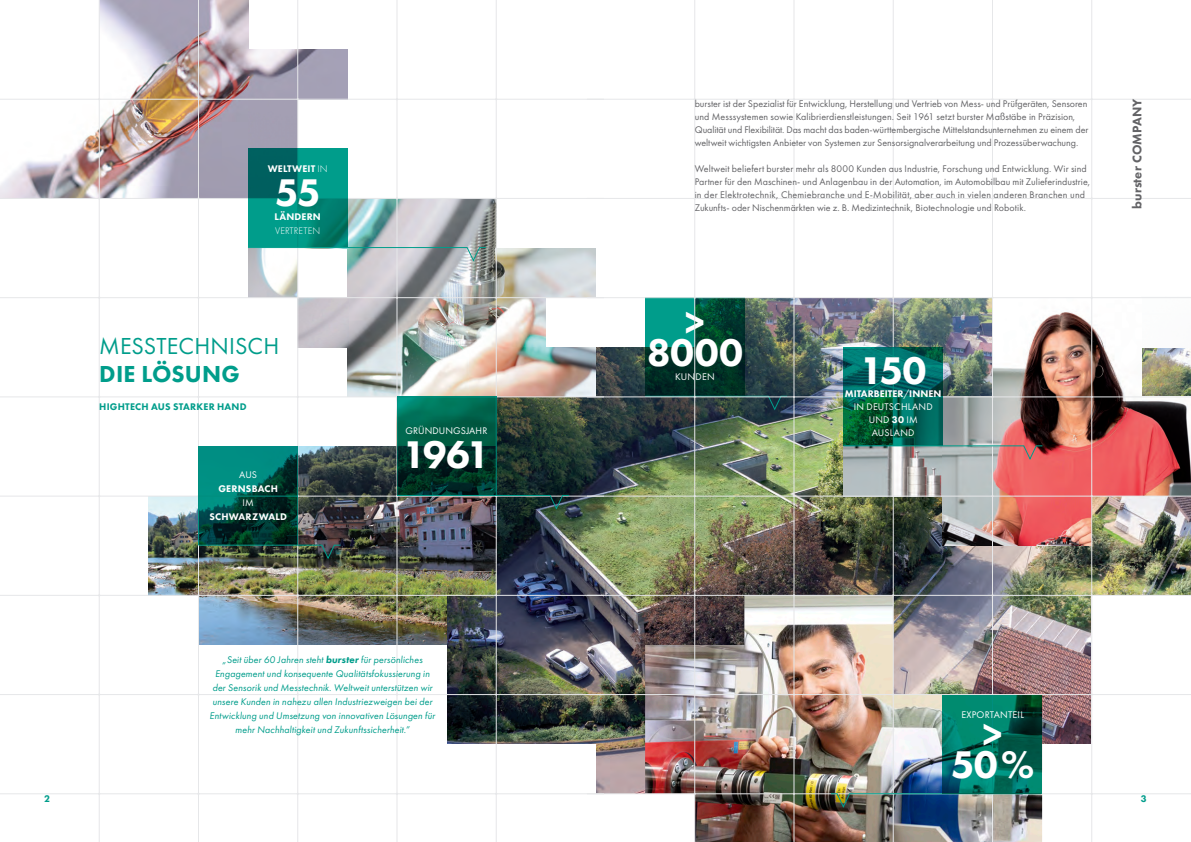
<style>
.page{position:relative;width:1191px;height:842px;background:#fff}
.page>*{position:absolute;margin:0;border:0;box-sizing:border-box;transform-origin:0 0}
.t1{font:800 40px/30px "Futura PT";letter-spacing:-.025em;color:#fff;text-align:center}
.t2{font:24px/28px "Futura PT";letter-spacing:.005em;color:#009d8b}
.t3{font:800 13px "Futura PT";letter-spacing:.005em;color:#636366}
.Copy{font:10px/13px "Futura PT";color:#636366}
.Quotes{font:italic 10px/14px "Futura PT";letter-spacing:.01em;color:#009d8b;text-align:center}
.t4{font:10px/13px "Futura PT";letter-spacing:.02em;color:#fff;text-align:center}
.t5{font:800 10px/14px "Futura PT";letter-spacing:.02em;color:#fff;text-align:center}
.Sub_Head___Heavy__13{font:800 10px "Futura PT";letter-spacing:.02em;color:#009d8b}
.t6{font:300 10px/14px "Futura PT";letter-spacing:.005em;color:#fff}
.s1{font-weight:300}
.s2{font-weight:800}
.s3{font-weight:400}
</style>
<div class="page">
<img style="left:446px;top:298px;width:745px;height:496px">
<div style="left:542px;top:232px;width:152px;height:115px;background:#fff"></div>
<div style="left:1091px;top:595px;width:100px;height:211px;background:#fff"></div>
<img style="left:843px;top:461px;width:100px;height:35px">
<img style="left:1141px;top:298px;width:50px;height:49px">
<div style="left:440px;top:744px;width:155px;height:60px;background:#fff"></div>
<div style="left:744px;top:744px;width:447px;height:68px;background:#fff"></div>
<img style="left:894px;top:398px;width:297px;height:97px">
<img style="left:497px;top:298px;width:49px;height:49px">
<svg style="left:645px;top:298px;width:99px;height:97px;background:#005142"></svg>
<img style="left:347px;top:199px;width:149px;height:148px">
<img style="left:347px;top:347px;width:248px;height:50px">
<img style="left:347px;top:199px;width:2px;height:48px">
<img style="left:248px;top:263px;width:49px;height:34px">
<img style="left:298px;top:298px;width:51px;height:49px">
<img style="left:481px;top:248px;width:114px;height:49px">
<img style="left:993px;top:298px;width:148px;height:103px">
<img style="left:943px;top:446px;width:148px;height:100px">
<img style="left:0;top:123px;width:248px;height:75px">
<img style="left:100px;top:0;width:148px;height:185px">
<img style="left:100px;top:50px;width:247px;height:49px">
<div style="left:248px;top:97px;width:49px;height:52px;background:#a39fb3"></div>
<img style="left:149px;top:497px;width:49px;height:98px">
<img style="left:298px;top:446px;width:198px;height:149px">
<img style="left:199px;top:547px;width:247px;height:98px">
<img style="left:645px;top:596px;width:397px;height:246px">
<hr style="left:0;top:99px;width:604px;height:1px;background:#e6e7e9">
<hr style="left:587px;top:99px;width:604px;height:1px;background:#e6e7e9">
<hr style="left:0;top:595px;width:604px;height:1px;background:#e6e7e9">
<hr style="left:587px;top:595px;width:604px;height:1px;background:#e6e7e9">
<hr style="left:0;top:694px;width:604px;height:1px;background:#e6e7e9">
<hr style="left:587px;top:694px;width:604px;height:1px;background:#e6e7e9">
<hr style="left:0;top:794px;width:604px;height:1px;background:#e6e7e9">
<hr style="left:587px;top:794px;width:604px;height:1px;background:#e6e7e9">
<hr style="left:0;top:496px;width:604px;height:1px;background:#e6e7e9">
<hr style="left:587px;top:496px;width:604px;height:1px;background:#e6e7e9">
<hr style="left:0;top:397px;width:604px;height:1px;background:#e6e7e9">
<hr style="left:587px;top:397px;width:604px;height:1px;background:#e6e7e9">
<hr style="left:0;top:297px;width:604px;height:1px;background:#e6e7e9">
<hr style="left:587px;top:297px;width:604px;height:1px;background:#e6e7e9">
<hr style="left:0;top:198px;width:604px;height:1px;background:#e6e7e9">
<hr style="left:587px;top:198px;width:604px;height:1px;background:#e6e7e9">
<hr style="left:99px;top:0;width:1px;height:842px;background:#e6e7e9">
<hr style="left:694px;top:0;width:1px;height:842px;background:#e6e7e9">
<hr style="left:198px;top:0;width:1px;height:842px;background:#e6e7e9">
<hr style="left:794px;top:0;width:1px;height:842px;background:#e6e7e9">
<hr style="left:297px;top:0;width:1px;height:842px;background:#e6e7e9">
<hr style="left:893px;top:0;width:1px;height:842px;background:#e6e7e9">
<hr style="left:397px;top:0;width:1px;height:842px;background:#e6e7e9">
<hr style="left:992px;top:0;width:1px;height:842px;background:#e6e7e9">
<hr style="left:496px;top:0;width:1px;height:842px;background:#e6e7e9">
<hr style="left:1091px;top:0;width:1px;height:842px;background:#e6e7e9">
<svg style="left:644px;top:395px;width:151px;height:17px;background:#374a4e"></svg>
<svg style="left:397px;top:397px;width:99px;height:97px;background:#004c3b"></svg>
<img style="left:396px;top:494px;width:174px;height:17px">
<svg style="left:198px;top:446px;width:100px;height:98px;background:#005b52"></svg>
<img style="left:197px;top:544px;width:144px;height:16px">
<img style="left:830px;top:793px;width:212px;height:16px">
<svg style="left:942px;top:694px;width:100px;height:99px;background:#026f5f"></svg>
<svg style="left:248px;top:149px;width:99px;height:98px;background:#008679"></svg>
<svg style="left:843px;top:347px;width:100px;height:98px;background:#006555"></svg>
<svg style="left:248px;top:247px;width:239px;height:16px"></svg>
<svg style="left:842px;top:445px;width:201px;height:16px;background:#a99d9c"></svg>
<p class="t5" style="left:268px;top:162px;width:62px">WELTWEIT <span class="s1">IN</span></p>
<p class="t1" style="left:275px;top:177px;width:47px">55</p>
<p class="t6" style="left:275px;top:210px;width:48px"><span class="s2">LÄNDERN<br></span>VERTRETEN</p>
<p class="t2" style="left:99px;top:332px;width:182px">MESSTECHNISCH<br><span class="s2">DIE LÖSUNG</span></p>
<p class="Sub_Head___Heavy__13" style="left:99px;top:400px;width:149px">HIGHTECH AUS STARKER HAND</p>
<p class="t4" style="left:239px;top:468px;width:19px">AUS</p>
<p class="t5" style="left:209px;top:482px;width:79px">GERNSBACH<br><span class="s3">IM<br></span>SCHWARZWALD</p>
<p class="t4" style="left:405px;top:424px;width:83px">GRÜNDUNGSJAHR</p>
<p class="t1" style="left:402px;top:439px;width:89px">1961</p>
<p class="Quotes" style="left:210px;top:653px;width:227px">„Seit über 60 Jahren steht <span class="s2">burster</span> für persönliches Engagement und konsequente Qualitätsfokussierung in der Sensorik und Messtechnik. Weltweit unterstützen wir unsere Kunden in nahezu allen Industriezweigen bei der Entwicklung und Umsetzung von innovativen Lösungen für mehr Nachhaltigkeit und Zukunftssicherheit.”</p>
<p class="Copy" style="left:694px;top:97px;width:395px">burster ist der Spezialist für Entwicklung, Herstellung und Vertrieb von Mess- und Prüfgeräten, Sensoren und Messsystemen sowie Kalibrierdienstleistungen. Seit 1961 setzt burster Maßstäbe in Präzision, Qualität und Flexibilität. Das macht das baden-württembergische Mittelstandsunternehmen zu einem der weltweit wichtigsten Anbieter von Systemen zur Sensorsignalverarbeitung und Prozessüberwachung.</p>
<p class="Copy" style="left:694px;top:162px;width:397px">Weltweit beliefert burster mehr als 8000 Kunden aus Industrie, Forschung und Entwicklung. Wir sind Partner für den Maschinen- und Anlagenbau in der Automation, im Automobilbau mit Zulieferindustrie, in der Elektrotechnik, Chemiebranche und E-Mobilität, aber auch in vielen anderen Branchen und Zukunfts- oder Nischenmärkten wie z. B. Medizintechnik, Biotechnologie und Robotik.</p>
<p class="t1" style="left:647px;top:307px;width:98px">&gt;<br>8000</p>
<p class="t4" style="left:675px;top:370px;width:41px">KUNDEN</p>
<p class="t1" style="left:860px;top:355px;width:68px">150</p>
<p class="t4" style="left:845px;top:387px;width:98px"><span class="s2">MITARBEITER</span>/<span class="s2">INNEN<br></span>IN DEUTSCHLAND<br>UND <span class="s2">30</span> IM<br>AUSLAND</p>
<p class="t3" style="left:1129px;top:208px;width:112px;rotate:-90deg">burster COMPANY</p>
<p class="t4" style="left:961px;top:708px;width:64px">EXPORTANTEIL</p>
<p class="t1" style="left:951px;top:719px;width:85px">&gt;<br>50%</p>
<p class="Sub_Head___Heavy__13" style="left:44px;top:792px;width:7px">2</p>
<p class="Sub_Head___Heavy__13" style="left:1140px;top:792px;width:7px">3</p>
</div>
